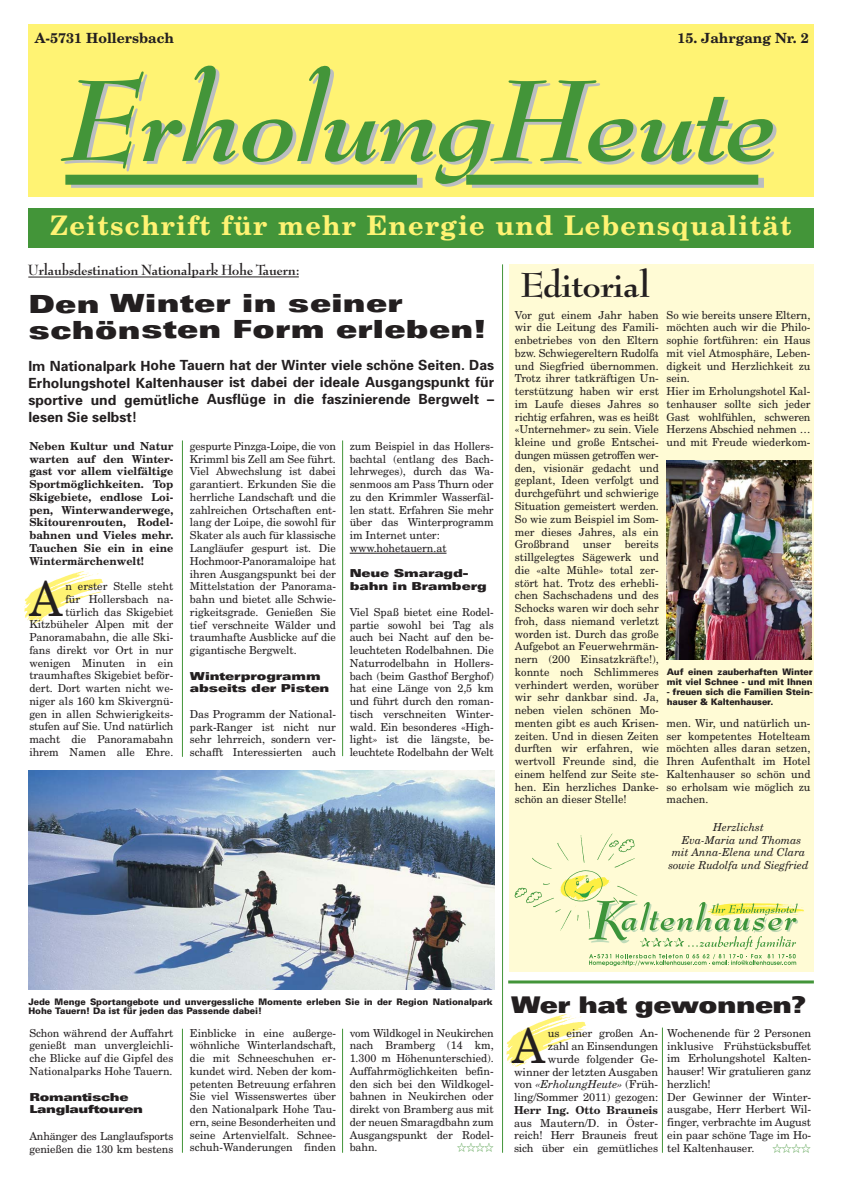
<style>
.page{position:relative;width:842px;height:1191px;background:#fff}
.page>*{position:absolute;margin:0;border:0;box-sizing:border-box;transform-origin:0 0}
.t1{font:italic 700 110px "BE24";letter-spacing:.02em;color:#439539}
.t2{font:48px "New Century Schlbk";color:#231f20;scale:.95 1}
.t3{font:700 33px "BE24";color:#231f20}
.t4{font:700 27px "New Century Schlbk";letter-spacing:.045em;color:#fff373}
.t5{font:900 expanded 25px/26px "Univers";letter-spacing:.015em;color:#231f20}
.t6{font:900 expanded 23px "Univers";letter-spacing:-.025em;color:#231f20;scale:.93 1}
.t7{font:700 14px/17px "Univers";color:#231f20;text-align:justify}
.t8{font:700 14px "BE24";letter-spacing:-.005em;color:#231f20;scale:.94 1}
.t9{font:700 14px "New Century Schlbk";color:#231f20}
.t10{font:12px "Zapf Dingbats";color:#439539;scale:.93 1}
.t11{font:12px "Zapf Dingbats";color:#439539}
.t12{font:11px/12.8px "New Century Schlbk";letter-spacing:-.005em;color:#231f20;text-align:justify}
.t13{font:700 11px/12.8px "New Century Schlbk";color:#231f20;text-align:justify}
.t14{font:900 expanded 11px/12.8px "Univers";letter-spacing:-.01em;color:#231f20}
.t15{font:italic 11px/12.8px "New Century Schlbk";color:#231f20;text-align:center}
.t16{font:900 9px/9.9px "Univers";letter-spacing:-.005em;color:#231f20}
.s1{font-style:italic}
</style>
<div class="page">
<img style="left:24px;top:571px;width:79px;height:53px">
<div style="left:28px;top:24px;width:786px;height:173px;background:#fff373"></div>
<div style="left:510px;top:264px;width:304px;height:708px;background:#fffbd5"></div>
<div style="left:71px;top:178px;width:352px;height:10px;background:#bbbdc0"></div>
<div style="left:472px;top:178px;width:292px;height:10px;background:#bbbdc0"></div>
<div style="left:28px;top:208px;width:786px;height:40px;background:#439539"></div>
<hr style="left:28px;top:276px;width:271px;height:1px;background:#231f20">
<hr style="left:502px;top:264px;width:1px;height:888px;background:#439539">
<hr style="left:342px;top:440px;width:1px;height:316px;background:#439539">
<hr style="left:182px;top:440px;width:1px;height:317px;background:#439539">
<hr style="left:182px;top:1028px;width:1px;height:124px;background:#439539">
<hr style="left:342px;top:1028px;width:1px;height:124px;background:#439539">
<div style="left:466px;top:175px;width:292px;height:10px;background:#439539"></div>
<div style="left:65px;top:175px;width:352px;height:10px;background:#439539"></div>
<svg style="left:515px;top:833px;width:289px;height:133px"></svg>
<img style="left:666px;top:461px;width:145px;height:198px">
<hr style="left:350px;top:553px;width:96px;height:1px;background:#231f20">
<hr style="left:662px;top:1027px;width:1px;height:125px;background:#439539">
<img style="left:506px;top:1014px;width:80px;height:53px">
<hr style="left:508px;top:980px;width:306px;height:3px;background:#439539">
<img style="left:28px;top:770px;width:467px;height:219px">
<p class="t9" style="left:35px;top:33px;width:141px">A-5731 Hollersbach</p>
<p class="t9" style="left:677px;top:33px;width:133px">15. Jahrgang Nr. 2</p>
<h1 class="t1" style="left:61px;top:65px;width:712px">ErholungHeute</h1>
<h3 class="t4" style="left:50px;top:215px;width:743px">Zeitschrift für mehr Energie und Lebensqualität</h3>
<p class="t8" style="left:28px;top:263px;width:289px">Urlaubsdestination Nationalpark Hohe Tauern:</p>
<h3 class="t5" style="left:28px;top:293px;width:459px">Den Winter in seiner schönsten Form erleben!</h3>
<p class="t7" style="left:28px;top:358px;width:467px">Im Nationalpark Hohe Tauern hat der Winter viele schöne Seiten. Das Erholungshotel Kaltenhauser ist dabei der ideale Ausgangspunkt für sportive und gemütliche Ausflüge in die faszinierende Bergwelt – lesen Sie selbst!</p>
<p class="t12" style="left:190px;top:440px;width:148px">gespurte Pinzga-Loipe, die von Krimml bis Zell am See führt.<br>Viel Abwechslung ist dabei garantiert. Erkunden Sie die herrliche Landschaft und die zahlreichen Ortschaften ent&shy;lang der Loipe, die sowohl für Skater als auch für klassische Langläufer gespurt ist. Die Hochmoor-Panoramaloipe hat ihren Ausgangspunkt bei der Mittelstation der Panorama&shy;bahn und bietet alle Schwie&shy;rigkeitsgrade. Genießen Sie tief verschneite Wälder und traumhafte Ausblicke auf die gigantische Bergwelt.</p>
<p class="t14" style="left:190px;top:670px;width:141px">Winterprogramm abseits der Pisten</p>
<p class="t12" style="left:190px;top:708px;width:147px">Das Programm der National&shy;park-Ranger ist nicht nur sehr lehrreich, sondern ver&shy;schafft Interessierten auch</p>
<h3 class="t3" style="left:521px;top:268px;width:130px">Editorial</h3>
<p class="t12" style="left:666px;top:309px;width:145px;text-align:left">So wie bereits unsere Eltern, möchten auch wir die Philo&shy;sophie fortführen: ein Haus mit viel Atmosphäre, Leben&shy;digkeit und Herzlichkeit zu sein.<br>Hier im Erholungshotel Kal&shy;tenhauser sollte sich jeder<br>Gast wohlfühlen, schweren<br>Herzens Abschied nehmen … und mit Freude wiederkom-</p>
<p class="t12" style="left:515px;top:309px;width:145px">Vor gut einem Jahr haben wir die Leitung des Famili&shy;enbetriebes von den Eltern bzw. Schwiegereltern Rudolfa und Siegfried übernommen.<br>Trotz ihrer tatkräftigen Un&shy;terstützung haben wir erst im Laufe dieses Jahres so richtig erfahren, was es heißt «Unternehmer» zu sein. Viele kleine und große Entschei&shy;dungen müssen getroffen wer&shy;den, visionär gedacht und geplant, Ideen verfolgt und durchgeführt und schwierige Situation gemeistert werden.<br>So wie zum Beispiel im Som&shy;mer dieses Jahres, als ein Großbrand unser bereits stillgelegtes Sägewerk und die «alte Mühle» total zer&shy;stört hat. Trotz des erhebli&shy;chen Sachschadens und des Schocks waren wir doch sehr froh, dass niemand verletzt worden ist. Durch das große Aufgebot an Feuerwehrmän&shy;nern (200 Einsatzkräfte!), konnte noch Schlimmeres verhindert werden, worüber wir sehr dankbar sind. Ja, neben vielen schönen Mo&shy;menten gibt es auch Krisen&shy;zeiten. Und in diesen Zeiten durften wir erfahren, wie wertvoll Freunde sind, die einem helfend zur Seite ste&shy;hen. Ein herzliches Danke&shy;schön an dieser Stelle!</p>
<p class="t13" style="left:29px;top:440px;width:145px">Neben Kultur und Natur warten auf den Winter&shy;gast vor allem vielfältige Sportmöglichkeiten. Top Skigebiete, endlose Loi&shy;pen, Winterwanderwege, Skitourenrouten, Rodel&shy;bahnen und Vieles mehr.<br>Tauchen Sie ein in eine Wintermärchenwelt!</p>
<p class="t12" style="left:350px;top:440px;width:145px;text-align:left">zum Beispiel in das Hollers&shy;bachtal (entlang des Bach&shy;lehrweges), durch das Wa&shy;senmoos am Pass Thurn oder zu den Krimmler Wasserfäl&shy;len statt. Erfahren Sie mehr über das Winterprogramm im Internet unter: www.hohetauern.at</p>
<p class="t14" style="left:350px;top:568px;width:138px">Neue Smaragd&shy;bahn in Bramberg</p>
<p class="t12" style="left:350px;top:606px;width:145px">Viel Spaß bietet eine Rodel&shy;partie sowohl bei Tag als auch bei Nacht auf den be&shy;leuchteten Rodelbahnen. Die Naturrodelbahn in Hollers&shy;bach (beim Gasthof Berghof) hat eine Länge von 2,5 km und führt durch den roman&shy;tisch verschneiten Winter&shy;wald. Ein besonderes «High&shy;light» ist die längste, be&shy;leuchtete Rodelbahn der Welt</p>
<h2 class="t2" style="left:29px;top:580px;width:36px">A</h2>
<p class="t12" style="left:29px;top:581px;width:145px;text-align:right">n erster Stelle steht<br>für Hollersbach na&shy;türlich das Skigebiet<br>Kitzbüheler Alpen mit der<br>Panoramabahn, die alle Ski&shy;fans direkt vor Ort in nur wenigen Minuten in ein traumhaftes Skigebiet beför&shy;dert. Dort warten nicht we&shy;niger als 160 km Skivergnü&shy;gen in allen Schwierigkeits&shy;stufen auf Sie. Und natürlich macht die Panoramabahn ihrem Namen alle Ehre.</p>
<p class="t16" style="left:667px;top:667px;width:148px">Auf einen zauberhaften Winter mit viel Schnee - und mit Ihnen</p>
<p class="t16" style="left:667px;top:687px;width:148px">- freuen sich die Familien Stein&shy;hauser &amp; Kaltenhauser.</p>
<p class="t12" style="left:666px;top:717px;width:145px">men. Wir, und natürlich un&shy;ser kompetentes Hotelteam möchten alles daran setzen, Ihren Aufenthalt im Hotel Kaltenhauser so schön und so erholsam wie möglich zu machen.</p>
<p class="t15" style="left:668px;top:821px;width:142px">Herzlichst<br>Eva-Maria und Thomas<br>mit Anna-Elena und Clara sowie Rudolfa und Siegfried</p>
<p class="t16" style="left:28px;top:997px;width:466px">Jede Menge Sportangebote und unvergessliche Momente erleben Sie in der Region Nationalpark<br>Hohe Tauern! Da ist für jeden das Passende dabei!</p>
<p class="t12" style="left:29px;top:1027px;width:145px">Schon während der Auffahrt genießt man unvergleichli&shy;che Blicke auf die Gipfel des Nationalparks Hohe Tauern.</p>
<p class="t14" style="left:29px;top:1091px;width:115px">Romantische<br>Langlauftouren</p>
<p class="t12" style="left:29px;top:1130px;width:145px">Anhänger des Langlaufsports genießen die 130 km bestens</p>
<p class="t12" style="left:190px;top:1027px;width:148px">Einblicke in eine außerge&shy;wöhnliche Winterlandschaft, die mit Schneeschuhen er&shy;kundet wird. Neben der kom&shy;petenten Betreuung erfahren Sie viel Wissenswertes über den Nationalpark Hohe Tau&shy;ern, seine Besonderheiten und seine Artenvielfalt. Schnee&shy;schuh-Wanderungen finden</p>
<p class="t12" style="left:350px;top:1027px;width:146px">vom Wildkogel in Neukirchen nach Bramberg (14 km, 1.300 m Höhenunterschied).<br>Auffahrmöglichkeiten befin&shy;den sich bei den Wildkogel&shy;bahnen in Neukirchen oder direkt von Bramberg aus mit der neuen Smaragdbahn zum Ausgangspunkt der Rodel&shy;bahn.</p>
<p class="t10" style="left:457px;top:1143px;width:41px">✩✩✩✩</p>
<h3 class="t6" style="left:511px;top:996px;width:319px">Wer hat gewonnen?</h3>
<h2 class="t2" style="left:512px;top:1027px;width:36px">A</h2>
<p class="t12" style="left:667px;top:1027px;width:145px;text-align:left">Wochenende für 2 Personen inklusive Frühstücksbuffet im Erholungshotel Kalten&shy;hauser! Wir gratulieren ganz herzlich!<br>Der Gewinner der Winter&shy;ausgabe, Herr Herbert Wil&shy;finger, verbrachte im August ein paar schöne Tage im Ho&shy;tel Kaltenhauser.</p>
<p class="t12" style="left:514px;top:1028px;width:145px;text-align:right">us einer großen An-<br>zahl an Einsendungen wurde folgender Ge&shy;winner der letzten Ausgaben von <span class="s1">«ErholungHeute»</span> (Früh&shy;ling/Sommer 2011) gezogen:</p>
<p class="t13" style="left:514px;top:1104px;width:145px">Herr Ing. Otto Brauneis</p>
<p class="t12" style="left:514px;top:1117px;width:145px">aus Mautern/D. in Öster&shy;reich! Herr Brauneis freut sich über ein gemütliches</p>
<p class="t11" style="left:772px;top:1143px;width:40px">✩✩✩✩</p>
</div>
